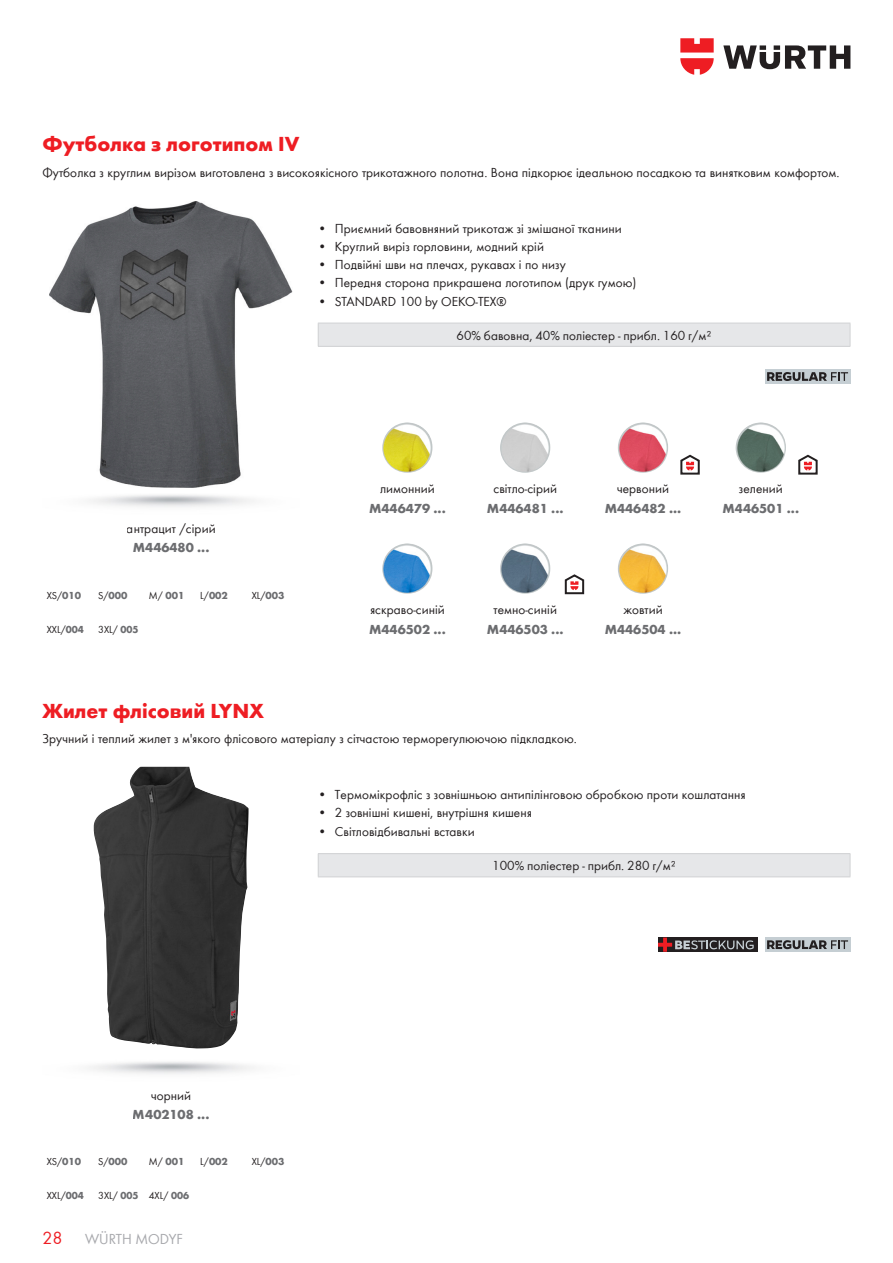
<style>
.page{position:relative;width:893px;height:1263px;background:#fff}
.page>*{position:absolute;margin:0;border:0;box-sizing:border-box;transform-origin:0 0}
.t1{font:700 21px "Wuerth";color:#ee1d23}
.t2{font:18px "Wuerth";color:#ee1d23}
.t3{font:15px "Wuerth";color:#a8a9ad}
.Features_red{font:13.5px "Wuerth";color:#231f20}
.table_text_all{font:700 13.5px "Wuerth";color:#6c6d70}
.text_new_center9{font:13.5px "Wuerth";color:#231f20}
.table_text_all-2{font:13.5px "Wuerth";color:#231f20}
.t4{font:10.5px "Wuerth";color:#231f20}
.t5{font:700 10.5px "Wuerth";color:#6c6d70}
.s1{font-weight:700;color:#6c6d70}
.s2{font-weight:400;color:#231f20}
</style>
<div class="page">
<svg style="left:723px;top:45px;width:127px;height:24px"></svg>
<svg style="left:680px;top:38px;width:34px;height:37px"></svg>
<div style="left:318px;top:323px;width:532px;height:23px;background:#e6e7e9"></div>
<svg style="left:318px;top:324px;width:1px;height:22px"></svg>
<svg style="left:850px;top:323px;width:1px;height:23px"></svg>
<hr style="left:318px;top:323px;width:532px;height:1px;background:#d1d2d4">
<hr style="left:318px;top:346px;width:532px;height:1px;background:#d1d2d4">
<img style="left:50px;top:201px;width:243px;height:286px">
<img style="left:382px;top:422px;width:51px;height:51px;border-radius:25px">
<img style="left:500px;top:422px;width:50px;height:51px;border-radius:25px">
<img style="left:618px;top:422px;width:50px;height:51px;border-radius:25px">
<img style="left:736px;top:422px;width:50px;height:51px;border-radius:25px">
<img style="left:382px;top:543px;width:51px;height:51px;border-radius:25px">
<img style="left:500px;top:543px;width:50px;height:51px;border-radius:25px">
<img style="left:618px;top:543px;width:50px;height:51px;border-radius:25px">
<div style="left:765px;top:369px;width:85px;height:15px;background:#c5ced3"></div>
<svg style="left:767px;top:372px;width:81px;height:9px"></svg>
<svg style="left:680px;top:455px;width:20px;height:20px"></svg>
<svg style="left:798px;top:455px;width:20px;height:20px"></svg>
<svg style="left:565px;top:574px;width:19px;height:20px"></svg>
<div style="left:318px;top:854px;width:532px;height:23px;background:#e6e7e9"></div>
<svg style="left:318px;top:854px;width:1px;height:22px"></svg>
<svg style="left:850px;top:854px;width:1px;height:22px"></svg>
<hr style="left:318px;top:853px;width:532px;height:1px;background:#d1d2d4">
<hr style="left:318px;top:876px;width:532px;height:1px;background:#d1d2d4">
<img style="left:94px;top:767px;width:155px;height:282px">
<div style="left:765px;top:937px;width:85px;height:15px;background:#c5ced3"></div>
<svg style="left:767px;top:940px;width:81px;height:9px"></svg>
<div style="left:658px;top:937px;width:99px;height:15px;background:#231f20"></div>
<svg style="left:658px;top:937px;width:96px;height:15px"></svg>
<p class="t1" style="left:43px;top:129px;width:258px">Футболка з логотипом IV</p>
<p class="Features_red" style="left:43px;top:163px;width:798px">Футболка з круглим вирізом виготовлена з високоякісного трикотажного полотна. Вона підкорює ідеальною посадкою та винятковим комфортом.</p>
<p class="Features_red" style="left:318px;top:219px;width:305px">• Приємний бавовняний трикотаж зі змішаної тканини</p>
<p class="Features_red" style="left:318px;top:237px;width:228px">• Круглий виріз горловини, модний крій</p>
<p class="Features_red" style="left:318px;top:255px;width:250px">• Подвійні шви на плечах, рукавах і по низу</p>
<p class="Features_red" style="left:318px;top:273px;width:320px">• Передня сторона прикрашена логотипом (друк гумою)</p>
<p class="Features_red" style="left:318px;top:292px;width:190px">• STANDARD 100 by OEKO-TEX®</p>
<p class="text_new_center9" style="left:457px;top:326px;width:257px">60% бавовна, 40% поліестер - прибл. 160 г/м²</p>
<p class="Features_red" style="left:127px;top:520px;width:90px">антрацит /сірий</p>
<p class="table_text_all" style="left:133px;top:538px;width:78px">M446480 ...</p>
<p class="t4" style="left:47px;top:588px;width:36px">XS/<span class="s1">010</span></p>
<p class="t5" style="left:98px;top:588px;width:31px"><span class="s2">S/</span>000</p>
<p class="t5" style="left:149px;top:588px;width:37px"><span class="s2">M/</span> 001</p>
<p class="t5" style="left:200px;top:588px;width:29px"><span class="s2">L/</span>002</p>
<p class="t4" style="left:252px;top:588px;width:34px">XL/<span class="s1">003</span></p>
<p class="t4" style="left:47px;top:622px;width:39px">XXL/<span class="s1">004</span></p>
<p class="t4" style="left:98px;top:622px;width:42px">3XL/ <span class="s1">005</span></p>
<p class="table_text_all-2" style="left:380px;top:479px;width:56px">лимонний</p>
<p class="table_text_all-2" style="left:493px;top:479px;width:65px">світло-сірий</p>
<p class="Features_red" style="left:617px;top:479px;width:54px">червоний</p>
<p class="table_text_all-2" style="left:739px;top:479px;width:45px">зелений</p>
<p class="table_text_all" style="left:369px;top:499px;width:78px">M446479 ...</p>
<p class="table_text_all" style="left:487px;top:499px;width:78px">M446481 ...</p>
<p class="table_text_all" style="left:605px;top:499px;width:78px">M446482 ...</p>
<p class="table_text_all" style="left:722px;top:499px;width:78px">M446501 ...</p>
<p class="Features_red" style="left:370px;top:600px;width:76px">яскраво-синій</p>
<p class="table_text_all-2" style="left:494px;top:600px;width:65px">темно-синій</p>
<p class="table_text_all-2" style="left:623px;top:600px;width:41px">жовтий</p>
<p class="table_text_all" style="left:369px;top:620px;width:78px">M446502 ...</p>
<p class="table_text_all" style="left:487px;top:620px;width:78px">M446503 ...</p>
<p class="table_text_all" style="left:605px;top:620px;width:78px">M446504 ...</p>
<p class="t1" style="left:43px;top:695px;width:223px">Жилет флісовий LYNX</p>
<p class="Features_red" style="left:43px;top:730px;width:536px">Зручний і теплий жилет з м'якого флісового матеріалу з сітчастою терморегулюючою підкладкою.</p>
<p class="Features_red" style="left:318px;top:785px;width:429px">• Термомікрофліс з зовнішньою антипілінговою обробкою проти кошлатання</p>
<p class="Features_red" style="left:318px;top:803px;width:216px">• 2 зовнішні кишені, внутрішня кишеня</p>
<p class="Features_red" style="left:318px;top:822px;width:158px">• Світловідбивальні вставки</p>
<p class="text_new_center9" style="left:492px;top:857px;width:185px">100% поліестер - прибл. 280 г/м²</p>
<p class="Features_red" style="left:151px;top:1086px;width:42px">чорний</p>
<p class="table_text_all" style="left:133px;top:1104px;width:78px">M402108 ...</p>
<p class="t4" style="left:47px;top:1155px;width:36px">XS/<span class="s1">010</span></p>
<p class="t5" style="left:98px;top:1154px;width:31px"><span class="s2">S/</span>000</p>
<p class="t5" style="left:149px;top:1154px;width:37px"><span class="s2">M/</span> 001</p>
<p class="t5" style="left:200px;top:1154px;width:29px"><span class="s2">L/</span>002</p>
<p class="t4" style="left:252px;top:1155px;width:34px">XL/<span class="s1">003</span></p>
<p class="t4" style="left:47px;top:1189px;width:39px">XXL/<span class="s1">004</span></p>
<p class="t4" style="left:98px;top:1189px;width:92px">3XL/ <span class="s1">005</span> 4XL/ <span class="s1">006</span></p>
<h2 class="t2" style="left:43px;top:1225px;width:21px">28</h2>
<p class="t3" style="left:85px;top:1229px;width:99px">WÜRTH MODYF</p>
</div>
